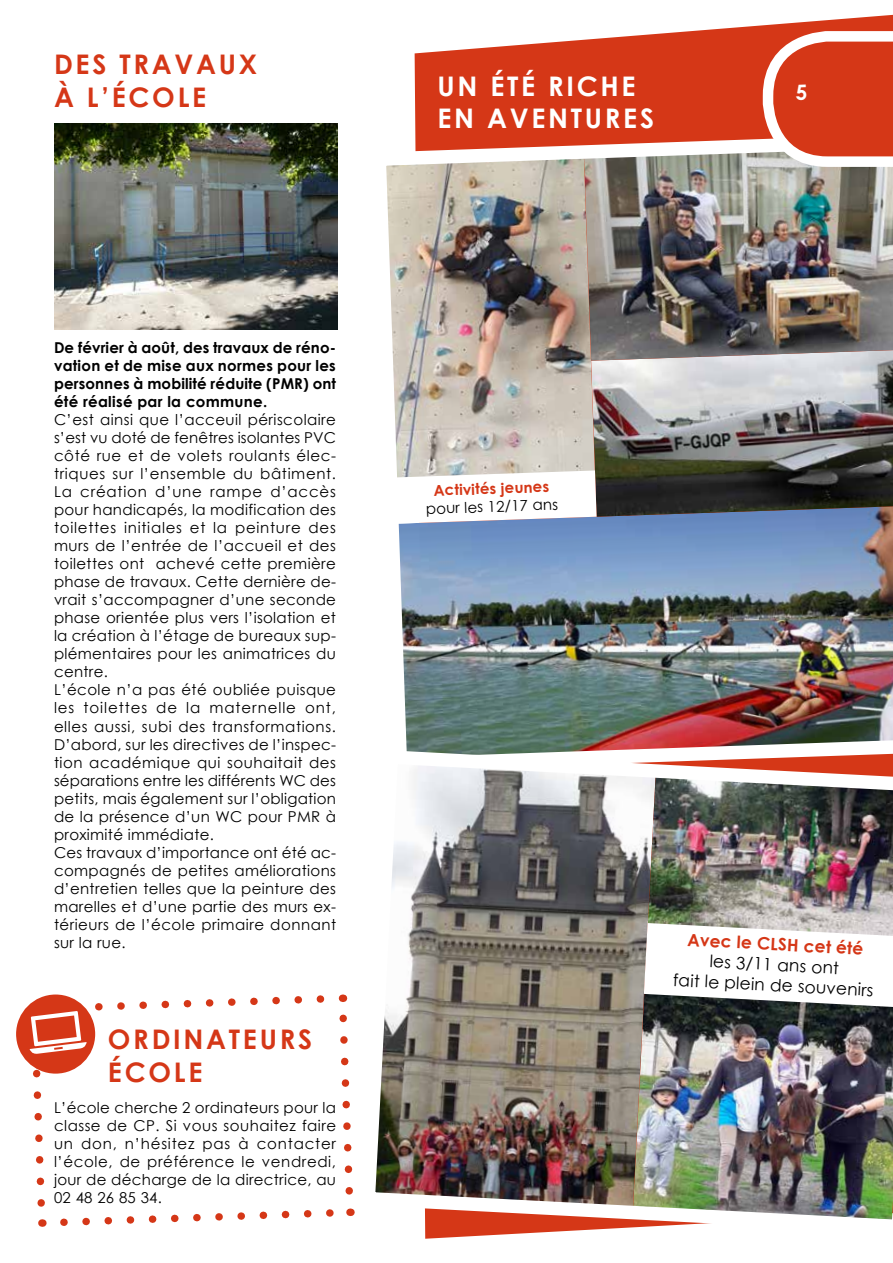
<style>
.page{position:relative;width:893px;height:1263px;background:#fff}
.page>*{position:absolute;margin:0;border:0;box-sizing:border-box;transform-origin:0 0}
.t1{font:700 27px/32.4px "Century Gothic";letter-spacing:.1em;color:#d53717}
.t2{font:700 27px/32.4px "Century Gothic";letter-spacing:.1em;color:#fff}
.t3{font:17.1px/20.4px "Century Gothic";color:#000;text-align:center}
.t4{font:700 17.1px "Century Gothic";color:#d53717}
.t5{font:15px/18px "Century Gothic";letter-spacing:.02em;color:#000}
.t6{font:700 15px/18px "Century Gothic";letter-spacing:.01em;color:#000;text-align:justify}
.t7{font:700 15px "Century Gothic";color:#d53717}
</style>
<div class="page">
<img style="left:54px;top:123px;width:283px;height:207px">
<svg style="left:415px;top:15px;width:478px;height:111px;fill:#d53717"></svg>
<img style="left:386px;top:126px;width:507px;height:617px">
<svg style="left:387px;top:470px;width:210px;height:54px"></svg>
<img style="left:375px;top:743px;width:518px;height:496px">
<div style="left:16px;top:994px;width:79px;height:79px;background:#d53717;border-radius:50%"></div>
<svg style="left:27px;top:994px;width:328px;height:233px"></svg>
<svg style="left:763px;top:31px;width:130px;height:136px"></svg>
<h1 class="t1" style="left:54px;top:47px;width:205px">DES TRAVAUX<br>À L’ÉCOLE</h1>
<p class="t6" style="left:54px;top:338px;width:284px">De février à août, des travaux de réno&shy;vation et de mise aux normes pour les personnes à mobilité réduite (PMR) ont été réalisé par la commune.</p>
<p class="t5" style="left:54px;top:411px;width:284px">C’est ainsi que l’acceuil périscolaire s’est vu doté de fenêtres isolantes PVC côté rue et de volets roulants élec&shy;triques sur l’ensemble du bâtiment.<br>La création d’une rampe d’accès pour handicapés, la modification des toilettes initiales et la peinture des murs de l’entrée de l’accueil et des toilettes ont achevé cette première phase de travaux. Cette dernière de&shy;vrait s’accompagner d’une seconde phase orientée plus vers l’isolation et la création à l’étage de bureaux sup&shy;plémentaires pour les animatrices du centre.<br>L’école n’a pas été oubliée puisque les toilettes de la maternelle ont, elles aussi, subi des transformations.<br>D’abord, sur les directives de l’inspec&shy;tion académique qui souhaitait des séparations entre les différents WC des petits, mais également sur l’obligation de la présence d’un WC pour PMR à proximité immédiate.<br>Ces travaux d’importance ont été ac&shy;compagnés de petites améliorations d’entretien telles que la peinture des marelles et d’une partie des murs ex&shy;térieurs de l’école primaire donnant sur la rue.</p>
<h1 class="t1" style="left:108px;top:1022px;width:206px">ORDINATEURS<br>ÉCOLE</h1>
<p class="t5" style="left:54px;top:1098px;width:284px;text-align:justify">L’école cherche 2 ordinateurs pour la classe de CP. Si vous souhaitez faire un don, n’hésitez pas à contacter l’école, de préférence le vendredi, jour de décharge de la directrice, au 02 48 26 85 34.</p>
<h1 class="t2" style="left:437px;top:69px;width:218px">UN ÉTÉ RICHE<br>EN AVENTURES</h1>
<p class="t7" style="left:433px;top:479px;width:117px;rotate:-2deg">Activités jeunes</p>
<p class="t5" style="left:425px;top:499px;width:134px;rotate:-2deg">pour les 12/17 ans</p>
<p class="t4" style="left:688px;top:926px;width:178px;rotate:3deg">Avec le CLSH cet été</p>
<p class="t3" style="left:675px;top:949px;width:202px;rotate:3deg">les 3/11 ans ont<br>fait le plein de souvenirs</p>
</div>
